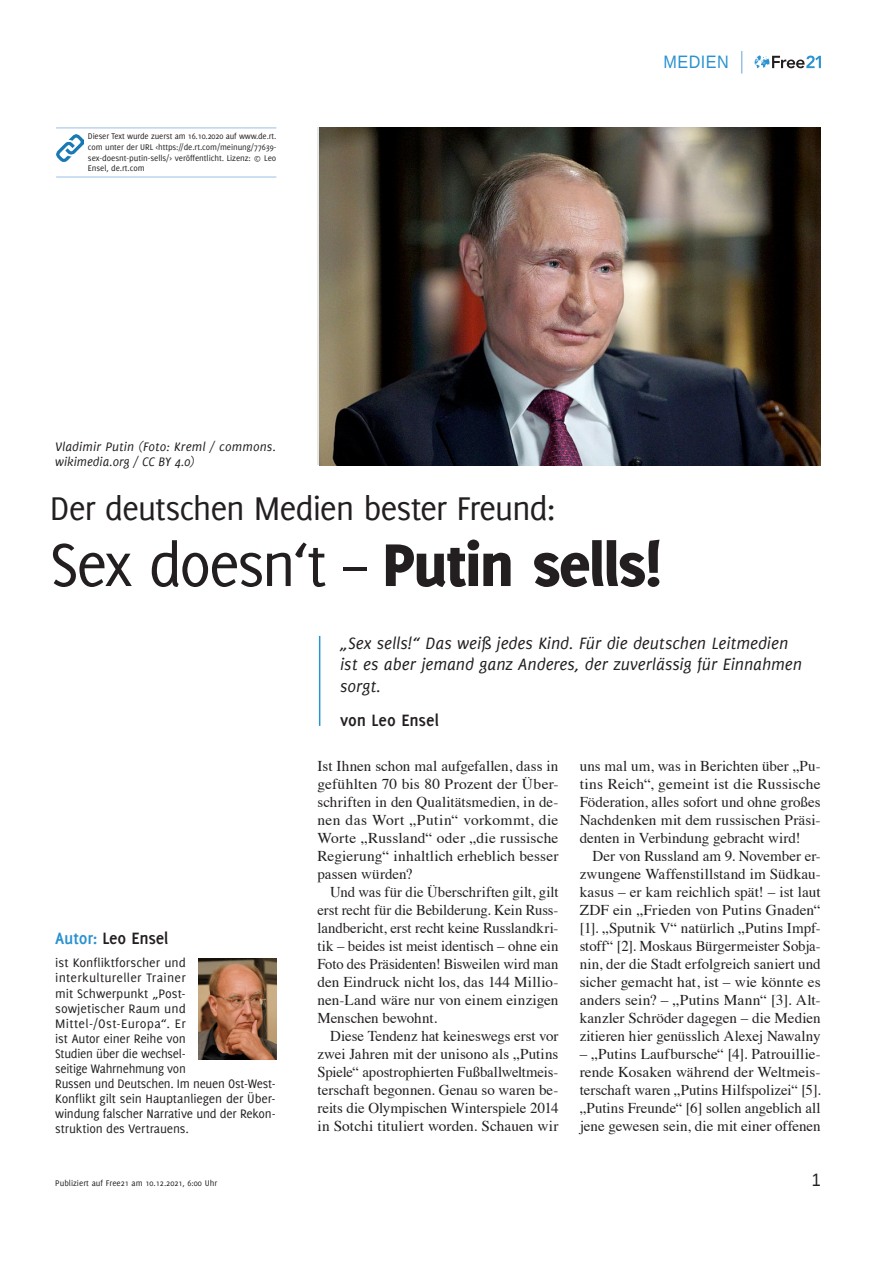
<style>
.page{position:relative;width:893px;height:1263px;background:#fff}
.page>*{position:absolute;margin:0;border:0;box-sizing:border-box;transform-origin:0 0}
.t1{font:66px "Delicious";letter-spacing:-.04em;color:#231f20}
.t2{font:36px "Delicious";letter-spacing:-.035em;color:#231f20}
.t3{font:italic 18px/21.6px "Delicious";color:#231f20}
.t4{font:700 18px "Delicious";letter-spacing:-.01em;color:#231f20}
.t5{font:18px "Liberation Sans";letter-spacing:.03em;color:#2a92d0;scale:.9 1}
.t6{font:18px "Liberation Sans";color:#231f20;scale:.9 1}
.t7{font:15px/18px "Times";color:#231f20;text-align:justify}
.t8{font:13.5px/15px "Delicious";letter-spacing:-.01em;color:#231f20}
.t9{font:italic 13.5px/15px "Delicious";letter-spacing:.01em;color:#231f20}
.t10{font:9px/10.8px "Delicious";letter-spacing:-.01em;color:#231f20;text-align:justify}
.s1{font-weight:800}
.s2{color:#2a92d0}
</style>
<div class="page">
<svg style="left:755px;top:55px;width:66px;height:13px"></svg>
<svg style="left:741px;top:51px;width:1px;height:23px"></svg>
<hr style="left:319px;top:636px;width:1px;height:90px;background:#2a92d0">
<img style="left:319px;top:128px;width:502px;height:337px">
<hr style="left:56px;top:128px;width:220px;height:1px;background:#9abfe5">
<hr style="left:56px;top:177px;width:220px;height:1px;background:#9abfe5">
<img style="left:56px;top:134px;width:28px;height:28px">
<img style="left:199px;top:959px;width:77px;height:100px">
<p class="t10" style="left:88px;top:130px;width:190px">Dieser Text wurde zuerst am 16.10.2020 auf www.de.rt. com unter der URL &lt;https://de.rt.com/meinung/77639- sex-doesnt-putin-sells/&gt; veröffentlicht. Lizenz: © Leo Ensel, de.rt.com</p>
<p class="t9" style="left:55px;top:439px;width:223px">Vladimir Putin (Foto: Kreml / commons. wikimedia.org / CC BY 4.0)</p>
<p class="t5" style="left:663px;top:52px;width:74px">MEDIEN</p>
<h2 class="t2" style="left:50px;top:488px;width:507px">Der deutschen Medien bester Freund:</h2>
<h1 class="t1" style="left:50px;top:527px;width:613px">Sex doesn‘t – <span class="s1">Putin sells!</span></h1>
<p class="t4" style="left:55px;top:928px;width:115px"><span class="s2">Autor:</span> Leo Ensel</p>
<p class="t8" style="left:55px;top:955px;width:222px">ist Konfliktforscher und<br>interkultureller Trainer<br>mit Schwerpunkt „Post-<br>sowjetischer Raum und<br>Mittel-/Ost-Europa“. Er<br>ist Autor einer Reihe von<br>Studien über die wechsel-<br>seitige Wahrnehmung von<br>Russen und Deutschen. Im neuen Ost-West-<br>Konflikt gilt sein Hauptanliegen der Über&shy;windung falscher Narrative und der Rekon&shy;struktion des Vertrauens.</p>
<p class="t3" style="left:340px;top:632px;width:463px">„Sex sells!“ Das weiß jedes Kind. Für die deutschen Leitmedien ist es aber jemand ganz Anderes, der zuverlässig für Einnahmen sorgt.</p>
<p class="t4" style="left:340px;top:709px;width:100px">von Leo Ensel</p>
<p class="t7" style="left:317px;top:756px;width:242px">Ist Ihnen schon mal aufgefallen, dass in gefühlten 70 bis 80 Prozent der Über&shy;schriften in den Qualitätsmedien, in de&shy;nen das Wort „Putin“ vorkommt, die Worte „Russland“ oder „die russische Regierung“ inhaltlich erheblich besser passen würden?</p>
<p class="t7" style="left:317px;top:882px;width:242px;text-indent:13px">Und was für die Überschriften gilt, gilt erst recht für die Bebilderung. Kein Russ&shy;landbericht, erst recht keine Russlandkri&shy;tik – beides ist meist identisch – ohne ein Foto des Präsidenten! Bisweilen wird man den Eindruck nicht los, das 144 Millio&shy;nen-Land wäre nur von einem einzigen Menschen bewohnt.</p>
<p class="t7" style="left:317px;top:1026px;width:242px;text-indent:13px">Diese Tendenz hat keineswegs erst vor zwei Jahren mit der unisono als „Putins Spiele“ apostrophierten Fußballweltmeis&shy;terschaft begonnen. Genau so waren be&shy;reits die Olympischen Winterspiele 2014 in Sotchi tituliert worden. Schauen wir</p>
<p class="t7" style="left:580px;top:756px;width:242px">uns mal um, was in Berichten über „Pu&shy;tins Reich“, gemeint ist die Russische Föderation, alles sofort und ohne großes Nachdenken mit dem russischen Präsi&shy;denten in Verbindung gebracht wird!</p>
<p class="t7" style="left:580px;top:846px;width:242px;text-indent:13px">Der von Russland am 9. November er&shy;zwungene Waffenstillstand im Südkau&shy;kasus – er kam reichlich spät! – ist laut ZDF ein „Frieden von Putins Gnaden“ [1]. „Sputnik V“ natürlich „Putins Impf&shy;stoff“ [2]. Moskaus Bürgermeister Sobja&shy;nin, der die Stadt erfolgreich saniert und sicher gemacht hat, ist – wie könnte es anders sein? – „Putins Mann“ [3]. Alt&shy;kanzler Schröder dagegen – die Medien zitieren hier genüsslich Alexej Nawalny</p>
<p class="t7" style="left:580px;top:1044px;width:242px">– „Putins Laufbursche“ [4]. Patrouillie&shy;rende Kosaken während der Weltmeis&shy;terschaft waren „Putins Hilfspolizei“ [5]. „Putins Freunde“ [6] sollen angeblich all jene gewesen sein, die mit einer offenen</p>
<p class="t10" style="left:55px;top:1177px;width:163px">Publiziert auf Free21 am 10.12.2021, 6:00 Uhr</p>
<p class="t6" style="left:812px;top:1169px;width:12px">1</p>
</div>
